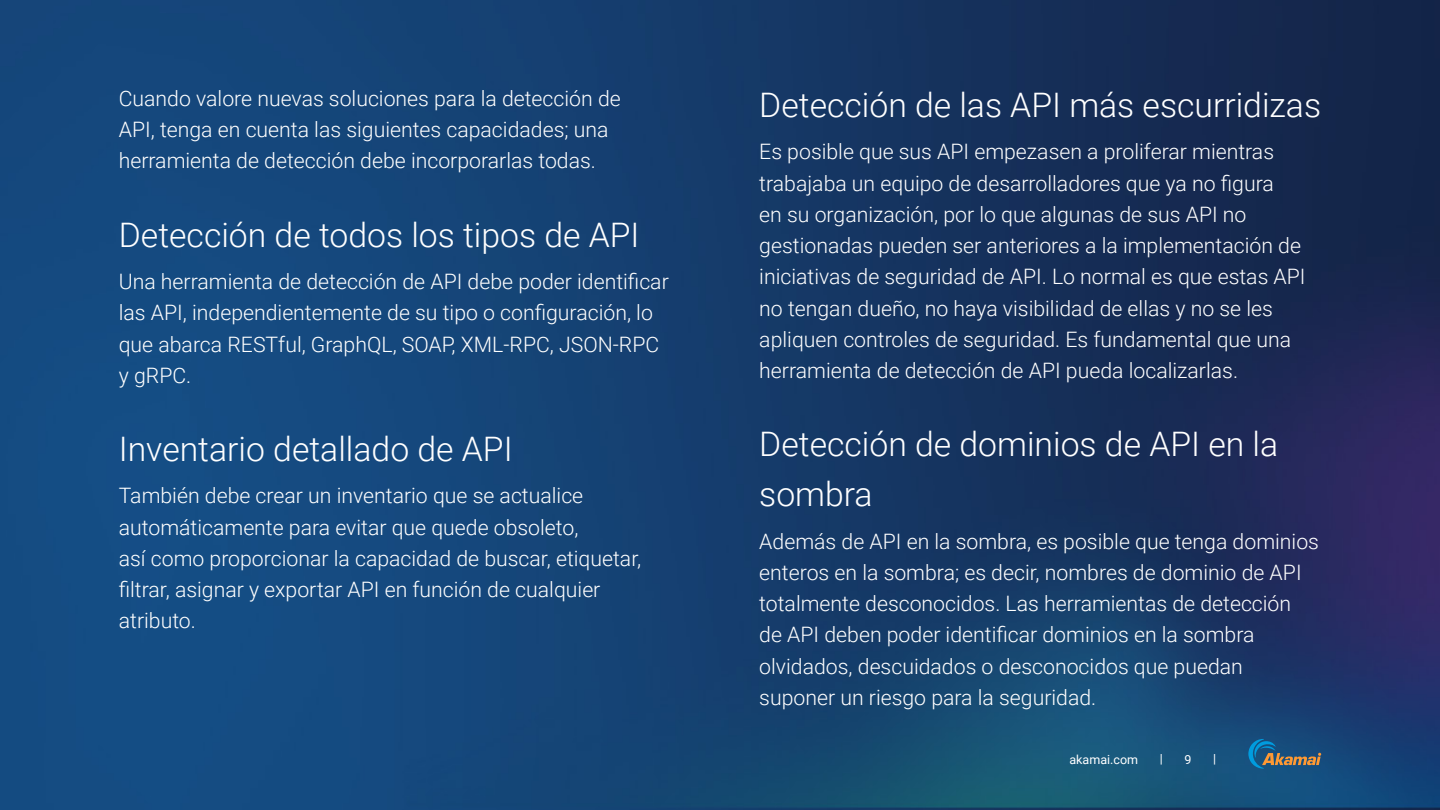
<style>
.page{position:relative;width:1440px;height:810px;background:#fff}
.page>*{position:absolute;margin:0;border:0;box-sizing:border-box;transform-origin:0 0}
.Title_H2{font:300 33.75px/50px "Roboto";color:#fff}
.Body_White{font:300 21.25px/31.2px "Roboto";color:#fff}
.t1{font:12.5px "Roboto";color:#fff}
</style>
<div class="page">
<img style="left:0;top:0;width:1440px;height:810px">
<svg style="left:1248px;top:739px;width:73px;height:30px;background:#39617b"></svg>
<p class="Body_White" style="left:119px;top:82px;width:504px">Cuando valore nuevas soluciones para la detección de<br>API, tenga en cuenta las siguientes capacidades; una herramienta de detección debe incorporarlas todas.</p>
<p class="Title_H2" style="left:119px;top:208px;width:522px">Detección de todos los tipos de API</p>
<p class="Body_White" style="left:119px;top:265px;width:552px">Una herramienta de detección de API debe poder identificar las API, independientemente de su tipo o configuración, lo que abarca RESTful, GraphQL, SOAP, XML-RPC, JSON-RPC y gRPC.</p>
<p class="Title_H2" style="left:119px;top:423px;width:395px">Inventario detallado de API</p>
<p class="Body_White" style="left:119px;top:479px;width:524px">También debe crear un inventario que se actualice automáticamente para evitar que quede obsoleto,<br>así como proporcionar la capacidad de buscar, etiquetar, filtrar, asignar y exportar API en función de cualquier atributo.</p>
<p class="Title_H2" style="left:759px;top:79px;width:563px">Detección de las API más escurridizas</p>
<p class="Body_White" style="left:759px;top:135px;width:548px">Es posible que sus API empezasen a proliferar mientras trabajaba un equipo de desarrolladores que ya no figura<br>en su organización, por lo que algunas de sus API no gestionadas pueden ser anteriores a la implementación de iniciativas de seguridad de API. Lo normal es que estas API no tengan dueño, no haya visibilidad de ellas y no se les apliquen controles de seguridad. Es fundamental que una herramienta de detección de API pueda localizarlas.</p>
<p class="Title_H2" style="left:759px;top:418px;width:520px">Detección de dominios de API en la sombra</p>
<p class="Body_White" style="left:759px;top:525px;width:561px">Además de API en la sombra, es posible que tenga dominios enteros en la sombra; es decir, nombres de dominio de API totalmente desconocidos. Las herramientas de detección de API deben poder identificar dominios en la sombra olvidados, descuidados o desconocidos que puedan suponer un riesgo para la seguridad.</p>
<p class="t1" style="left:1070px;top:751px;width:70px">akamai.com</p>
<p class="t1" style="left:1160px;top:750px;width:5px">|</p>
<p class="t1" style="left:1185px;top:751px;width:9px">9</p>
<p class="t1" style="left:1213px;top:750px;width:5px">|</p>
</div>
